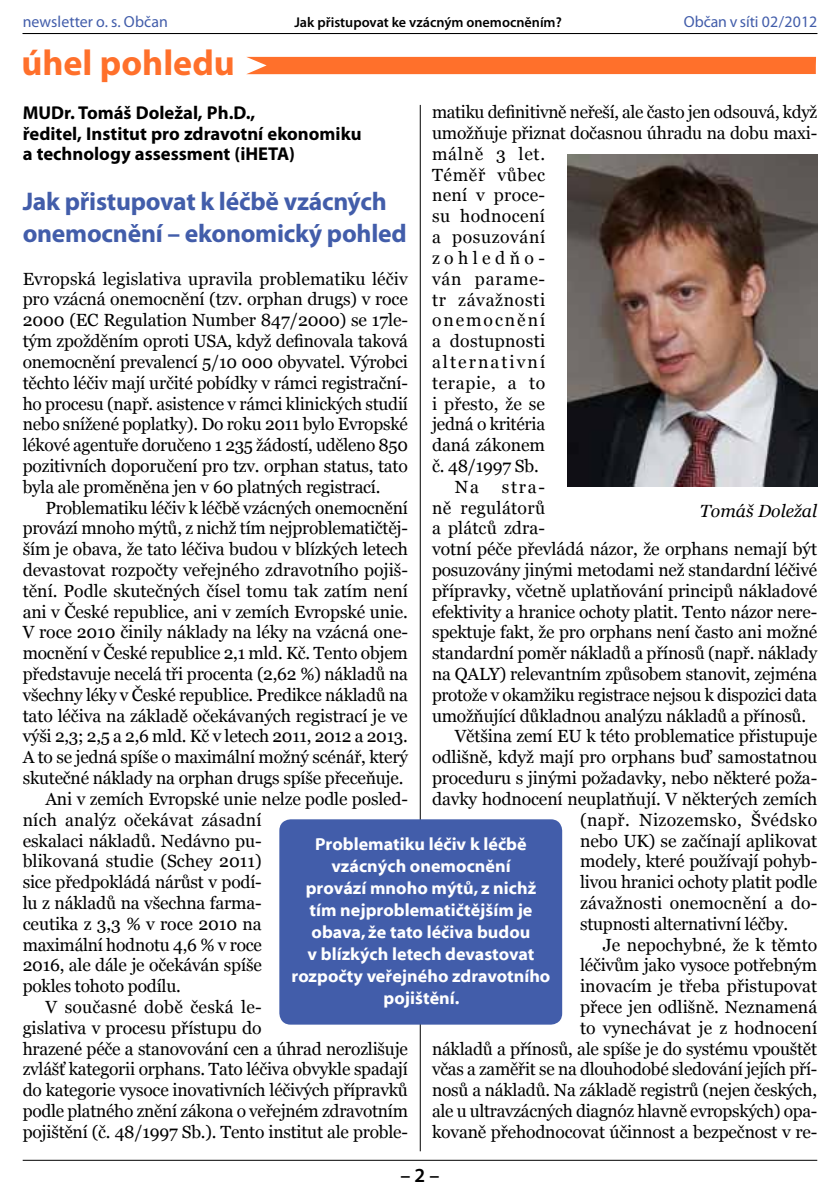
<style>
.page{position:relative;width:840px;height:1191px;background:#fff}
.page>*{position:absolute;margin:0;border:0;box-sizing:border-box;transform-origin:0 0}
.t1{font:700 36px "Myriad Pro";color:#ff702b}
.t2{font:700 25.6px/32.4px "Myriad Pro";letter-spacing:-.01em;color:#425daa}
.t3{font:600 20px "Myriad Pro";color:#000}
.t4{font:700 18.6px/20.8px "Myriad Pro";color:#000}
.t5{font:17.6px/20.8px "Georgia";letter-spacing:-.01em;color:#000;text-align:justify}
.t6{font:17.6px/22px "Myriad Bd Web";color:#fff;text-align:center}
.t7{font:17.6px "Georgia";letter-spacing:.01em;color:#000}
.t8{font:17.6px "Georgia";letter-spacing:.02em;color:#000}
.t9{font:17.6px "Georgia";letter-spacing:.04em;color:#000}
.t10{font:17.6px "Georgia";letter-spacing:.035em;color:#000}
.t11{font:17.6px "Georgia";letter-spacing:.115em;color:#000}
.t12{font:italic 17.6px "Georgia";color:#000}
.t13{font:17.6px "Georgia";letter-spacing:.015em;color:#000}
.t14{font:17.6px "Georgia";letter-spacing:.025em;color:#000}
.t15{font:17.6px "Georgia";letter-spacing:.03em;color:#000}
.t16{font:17.6px "Georgia";letter-spacing:.045em;color:#000}
.t17{font:17.6px "Georgia";letter-spacing:.11em;color:#000}
.t18{font:17.6px "Georgia";letter-spacing:.25em;color:#000}
.t19{font:16px "Myriad Pro";letter-spacing:.005em;color:#425daa}
.t20{font:600 14.2px "Myriad Pro";color:#000}
</style>
<div class="page">
<hr style="left:23px;top:1159px;width:793px;height:1px;background:#000">
<hr style="left:23px;top:33px;width:793px;height:1px;background:#000">
<div style="left:247px;top:57px;width:568px;height:17px;background:#ff702b"></div>
<hr style="left:419px;top:105px;width:1px;height:1046px;background:#000">
<img style="left:567px;top:154px;width:249px;height:333px">
<div style="left:279px;top:819px;width:283px;height:205px;background:#425daa;border-radius:11px"></div>
<p class="t19" style="left:23px;top:12px;width:147px">newsletter o. s. Občan</p>
<p class="t20" style="left:294px;top:13px;width:269px">Jak přistupovat ke vzácným onemocněním?</p>
<p class="t19" style="left:683px;top:12px;width:135px">Občan v síti 02/2012</p>
<h1 class="t1" style="left:21px;top:40px;width:215px">úhel pohledu</h1>
<p class="t4" style="left:23px;top:102px;width:340px">MUDr. Tomáš Doležal, Ph.D.,<br>ředitel, Institut pro zdravotní ekonomiku a technology assessment (iHETA)</p>
<h2 class="t2" style="left:23px;top:184px;width:385px">Jak přistupovat k léčbě vzácných onemocnění – ekonomický pohled</h2>
<p class="t5" style="left:23px;top:268px;width:386px">Evropská legislativa upravila problematiku léčiv pro vzácná onemocnění (tzv. orphan drugs) v roce 2000 (EC Regulation Number 847/2000) se 17le&shy;tým zpožděním oproti USA, když definovala taková onemocnění prevalencí 5/10 000 obyvatel. Výrobci těchto léčiv mají určité pobídky v rámci registrační&shy;ho procesu (např. asistence v rámci klinických studií nebo snížené poplatky). Do roku 2011 bylo Evropské lékové agentuře doručeno 1 235 žádostí, uděleno 850 pozitivních doporučení pro tzv. orphan status, tato byla ale proměněna jen v 60 platných registrací.</p>
<p class="t5" style="left:45px;top:497px;width:364px">Problematiku léčiv k léčbě vzácných onemocnění</p>
<p class="t5" style="left:23px;top:518px;width:386px">provází mnoho mýtů, z nichž tím nejproblematičtěj-</p>
<p class="t5" style="left:23px;top:538px;width:386px">ším je obava, že tato léčiva budou v blízkých letech</p>
<p class="t5" style="left:23px;top:559px;width:386px">devastovat rozpočty veřejného zdravotního pojiš-</p>
<p class="t5" style="left:23px;top:580px;width:386px">tění. Podle skutečných čísel tomu tak zatím není</p>
<p class="t5" style="left:23px;top:601px;width:386px">ani v České republice, ani v zemích Evropské unie.</p>
<p class="t5" style="left:23px;top:622px;width:386px">V roce 2010 činily náklady na léky na vzácná one-</p>
<p class="t5" style="left:23px;top:642px;width:386px">mocnění v České republice 2,1 mld. Kč. Tento objem</p>
<p class="t5" style="left:23px;top:663px;width:386px">představuje necelá tři procenta (2,62 %) nákladů na</p>
<p class="t5" style="left:23px;top:684px;width:386px">všechny léky v České republice. Predikce nákladů na</p>
<p class="t5" style="left:23px;top:705px;width:386px">tato léčiva na základě očekávaných registrací je ve</p>
<p class="t5" style="left:23px;top:726px;width:386px">výši 2,3; 2,5 a 2,6 mld. Kč v letech 2011, 2012 a 2013.</p>
<p class="t5" style="left:23px;top:746px;width:386px">A to se jedná spíše o maximální možný scénář, který</p>
<p class="t5" style="left:23px;top:767px;width:382px">skutečné náklady na orphan drugs spíše přeceňuje.</p>
<p class="t5" style="left:45px;top:788px;width:364px">Ani v zemích Evropské unie nelze podle posled-</p>
<p class="t7" style="left:23px;top:809px;width:240px">ních analýz očekávat zásadní</p>
<p class="t5" style="left:23px;top:830px;width:240px">eskalaci nákladů. Nedávno pu-</p>
<p class="t5" style="left:23px;top:850px;width:240px">blikovaná studie (Schey 2011)</p>
<p class="t5" style="left:23px;top:871px;width:240px">sice předpokládá nárůst v podí-</p>
<p class="t5" style="left:23px;top:892px;width:240px">lu z nákladů na všechna farma-</p>
<p class="t5" style="left:23px;top:913px;width:240px">ceutika z 3,3 % v roce 2010 na</p>
<p class="t5" style="left:23px;top:934px;width:240px">maximální hodnotu 4,6 % v roce</p>
<p class="t5" style="left:23px;top:954px;width:240px">2016, ale dále je očekáván spíše</p>
<p class="t5" style="left:23px;top:975px;width:159px">pokles tohoto podílu.</p>
<p class="t7" style="left:45px;top:997px;width:218px">V současné době česká le-</p>
<p class="t5" style="left:23px;top:1017px;width:240px">gislativa v procesu přístupu do</p>
<p class="t5" style="left:23px;top:1038px;width:386px">hrazené péče a stanovování cen a úhrad nerozlišuje</p>
<p class="t5" style="left:23px;top:1058px;width:386px">zvlášť kategorii orphans. Tato léčiva obvykle spadají</p>
<p class="t5" style="left:23px;top:1079px;width:386px">do kategorie vysoce inovativních léčivých přípravků</p>
<p class="t5" style="left:23px;top:1100px;width:386px">podle platného znění zákona o veřejném zdravotním</p>
<p class="t5" style="left:23px;top:1121px;width:386px">pojištění (č. 48/1997 Sb.). Tento institut ale proble-</p>
<p class="t5" style="left:432px;top:102px;width:386px">matiku definitivně neřeší, ale často jen odsouvá, když</p>
<p class="t5" style="left:432px;top:122px;width:386px">umožňuje přiznat dočasnou úhradu na dobu maxi-</p>
<p class="t9" style="left:432px;top:144px;width:115px">málně 3 let.</p>
<p class="t10" style="left:432px;top:165px;width:115px">Téměř vůbec</p>
<p class="t13" style="left:432px;top:185px;width:115px">není v proce-</p>
<p class="t14" style="left:432px;top:206px;width:114px">su hodnocení</p>
<p class="t15" style="left:432px;top:227px;width:115px">a posuzování</p>
<p class="t18" style="left:432px;top:248px;width:115px">zohledňo-</p>
<p class="t16" style="left:432px;top:269px;width:115px">ván parame-</p>
<p class="t9" style="left:432px;top:289px;width:115px">tr závažnosti</p>
<p class="t17" style="left:432px;top:310px;width:115px">onemocnění</p>
<p class="t8" style="left:432px;top:331px;width:115px">a dostupnosti</p>
<p class="t11" style="left:432px;top:352px;width:115px">alternativní</p>
<p class="t10" style="left:432px;top:373px;width:115px">terapie, a to</p>
<p class="t5" style="left:432px;top:393px;width:114px">i přesto, že se</p>
<p class="t5" style="left:432px;top:414px;width:115px">jedná o kritéria</p>
<p class="t5" style="left:432px;top:434px;width:115px">daná zákonem</p>
<p class="t5" style="left:432px;top:455px;width:108px">č. 48/1997 Sb.</p>
<p class="t5" style="left:454px;top:476px;width:26px">Na</p>
<p class="t5" style="left:501px;top:476px;width:45px">stra-</p>
<p class="t8" style="left:432px;top:497px;width:115px">ně regulátorů</p>
<p class="t5" style="left:432px;top:518px;width:115px">a plátců zdra-</p>
<p class="t5" style="left:432px;top:538px;width:386px">votní péče převládá názor, že orphans nemají být</p>
<p class="t5" style="left:432px;top:559px;width:386px">posuzovány jinými metodami než standardní léčivé</p>
<p class="t5" style="left:432px;top:580px;width:386px">přípravky, včetně uplatňování principů nákladové</p>
<p class="t5" style="left:432px;top:601px;width:386px">efektivity a hranice ochoty platit. Tento názor nere-</p>
<p class="t5" style="left:432px;top:622px;width:386px">spektuje fakt, že pro orphans není často ani možné</p>
<p class="t5" style="left:432px;top:642px;width:386px">standardní poměr nákladů a přínosů (např. náklady</p>
<p class="t5" style="left:432px;top:663px;width:386px">na QALY) relevantním způsobem stanovit, zejména</p>
<p class="t5" style="left:432px;top:684px;width:386px">protože v okamžiku registrace nejsou k dispozici data</p>
<p class="t5" style="left:432px;top:705px;width:375px">umožňující důkladnou analýzu nákladů a přínosů.</p>
<p class="t5" style="left:454px;top:726px;width:364px">Většina zemí EU k této problematice přistupuje</p>
<p class="t5" style="left:432px;top:746px;width:386px">odlišně, když mají pro orphans buď samostatnou</p>
<p class="t5" style="left:432px;top:767px;width:386px">proceduru s jinými požadavky, nebo některé poža-</p>
<p class="t5" style="left:432px;top:788px;width:386px">davky hodnocení neuplatňují. V některých zemích</p>
<p class="t8" style="left:579px;top:809px;width:238px">(např. Nizozemsko, Švédsko</p>
<p class="t5" style="left:579px;top:830px;width:238px">nebo UK) se začínají aplikovat</p>
<p class="t5" style="left:579px;top:850px;width:238px">modely, které používají pohyb-</p>
<p class="t5" style="left:579px;top:871px;width:238px">livou hranici ochoty platit podle</p>
<p class="t7" style="left:579px;top:893px;width:238px">závažnosti onemocnění a do-</p>
<p class="t5" style="left:579px;top:913px;width:209px">stupnosti alternativní léčby.</p>
<p class="t5" style="left:602px;top:934px;width:216px">Je nepochybné, že k těmto</p>
<p class="t5" style="left:579px;top:954px;width:238px">léčivům jako vysoce potřebným</p>
<p class="t5" style="left:579px;top:975px;width:238px">inovacím je třeba přistupovat</p>
<p class="t5" style="left:579px;top:996px;width:238px">přece jen odlišně. Neznamená</p>
<p class="t5" style="left:579px;top:1017px;width:238px">to vynechávat je z hodnocení</p>
<p class="t5" style="left:432px;top:1038px;width:386px">nákladů a přínosů, ale spíše je do systému vpouštět</p>
<p class="t5" style="left:432px;top:1058px;width:386px">včas a zaměřit se na dlouhodobé sledování jejích pří-</p>
<p class="t5" style="left:432px;top:1079px;width:386px">nosů a nákladů. Na základě registrů (nejen českých,</p>
<p class="t5" style="left:432px;top:1100px;width:386px">ale u ultravzácných diagnóz hlavně evropských) opa-</p>
<p class="t5" style="left:432px;top:1121px;width:386px">kovaně přehodnocovat účinnost a bezpečnost v re-</p>
<p class="t12" style="left:699px;top:499px;width:119px">Tomáš Doležal</p>
<p class="t6" style="left:291px;top:833px;width:260px">Problematiku léčiv k léčbě vzácných onemocnění<br>provází mnoho mýtů, z nichž tím nejproblematičtějším je obava, že tato léčiva budou<br>v blízkých letech devastovat rozpočty veřejného zdravotního pojištění.</p>
<p class="t3" style="left:400px;top:1162px;width:40px">– 2 –</p>
</div>
